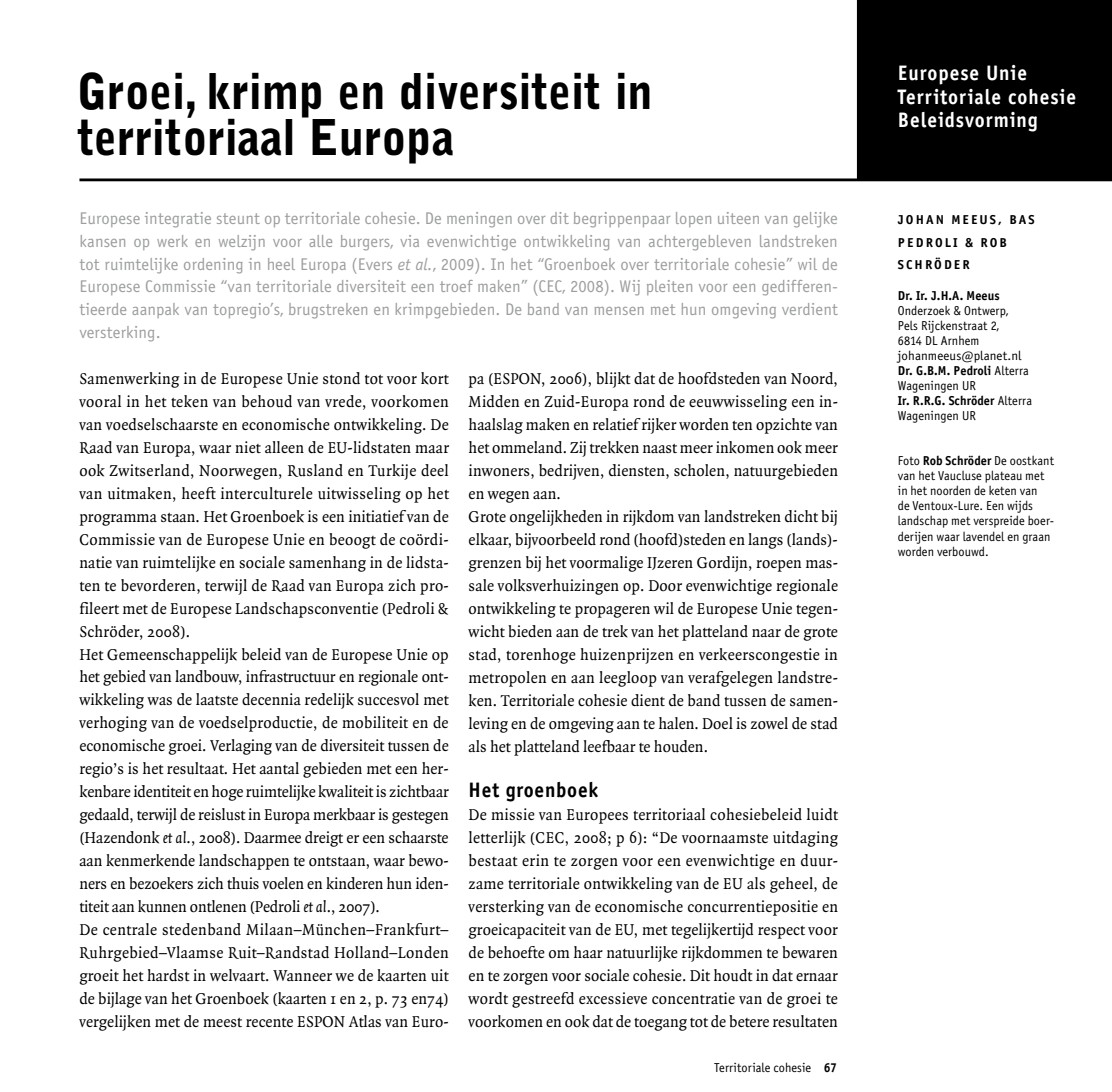
<style>
.page{position:relative;width:1112px;height:1092px;background:#fff}
.page>*{position:absolute;margin:0;border:0;box-sizing:border-box;transform-origin:0 0}
.t1{font:900 49px/45.9px "Bell Gothic";color:#000;scale:.92 1}
.t2{font:21px/23.4px "Officina Sans Bold ITC";letter-spacing:.05em;color:#fff;scale:.92 1}
.t3{font:21px "Officina Sans Bold ITC";letter-spacing:.04em;color:#000;scale:.92 1}
.t4{font:16.97px/22.9px "Officina Sans ITC";letter-spacing:.005em;color:#9c9e9f;text-align:justify}
.t5{font:16.8px/22.9px "Quadraat OT";letter-spacing:.005em;color:#000;scale:.95 1}
.t6{font:12.95px/15px "Officina Sans ITC";letter-spacing:.005em;color:#000;scale:.95 1}
.t7{font:12.95px "Officina Sans Bold ITC";letter-spacing:.005em;color:#000;scale:.95 1}
.t8{font:12.95px/22.9px "Officina Sans Bold ITC";letter-spacing:.15em;color:#000}
.s1{font-style:italic}
.s2{font-family:"Officina Sans Bold ITC"}
.s3{font-family:"Officina Sans ITC"}
</style>
<div class="page">
<div style="left:856px;top:0;width:255px;height:178px;background:#000"></div>
<hr style="left:79px;top:178px;width:1032px;height:3px;background:#000">
<h1 class="t1" style="left:77px;top:69px;width:627px">Groei, krimp en diversiteit in territoriaal Europa</h1>
<p class="t4" style="left:79px;top:206px;width:760px">Europese integratie steunt op territoriale cohesie. De meningen over dit begrippenpaar lopen uiteen van gelijke kansen op werk en welzijn voor alle burgers, via evenwichtige ontwikkeling van achtergebleven landstreken tot ruimtelijke ordening in heel Europa (Evers <span class="s1">et al.</span>, 2009). In het “Groenboek over territoriale cohesie” wil de Europese Commissie “van territoriale diversiteit een troef maken” (CEC, 2008). Wij pleiten voor een gedifferen&shy;tieerde aanpak van topregio’s, brugstreken en krimpgebieden. De band van mensen met hun omgeving verdient versterking.</p>
<p class="t5" style="left:79px;top:367px;width:390px">Samenwerking in de Europese Unie stond tot voor kort vooral in het teken van behoud van vrede, voorkomen van voedselschaarste en economische ontwikkeling. De Raad van Europa, waar niet alleen de EU-lidstaten maar ook Zwitserland, Noorwegen, Rusland en Turkije deel van uitmaken, heeft interculturele uitwisseling op het programma staan. Het Groenboek is een initiatief van de Commissie van de Europese Unie en beoogt de coördi&shy;natie van ruimtelijke en sociale samenhang in de lidsta&shy;ten te bevorderen, terwijl de Raad van Europa zich pro&shy;fileert met de Europese Landschapsconventie (Pedroli &amp; Schröder, 2008).<br>Het Gemeenschappelijk beleid van de Europese Unie op het gebied van landbouw, infrastructuur en regionale ont&shy;wikkeling was de laatste decennia redelijk succesvol met verhoging van de voedselproductie, de mobiliteit en de economische groei. Verlaging van de diversiteit tussen de regio’s is het resultaat. Het aantal gebieden met een her&shy;kenbare identiteit en hoge ruimtelijke kwaliteit is zichtbaar gedaald, terwijl de reislust in Europa merkbaar is gestegen (Hazendonk <span class="s1">et al</span>., 2008). Daarmee dreigt er een schaarste aan kenmerkende landschappen te ontstaan, waar bewo&shy;ners en bezoekers zich thuis voelen en kinderen hun iden&shy;titeit aan kunnen ontlenen (Pedroli <span class="s1">et al</span>., 2007).<br>De centrale stedenband Milaan–München–Frankfurt– Ruhrgebied–Vlaamse Ruit–Randstad Holland–Londen groeit het hardst in welvaart. Wanneer we de kaarten uit de bijlage van het Groenboek (kaarten 1 en 2, p. 73 en74) vergelijken met de meest recente ESPON Atlas van Euro-</p>
<p class="t5" style="left:468px;top:368px;width:390px">pa (ESPON, 2006), blijkt dat de hoofdsteden van Noord, Midden en Zuid-Europa rond de eeuwwisseling een in&shy;haalslag maken en relatief rijker worden ten opzichte van het ommeland. Zij trekken naast meer inkomen ook meer inwoners, bedrijven, diensten, scholen, natuurgebieden en wegen aan.<br>Grote ongelijkheden in rijkdom van landstreken dicht bij elkaar, bijvoorbeeld rond (hoofd)steden en langs (lands)- grenzen bij het voormalige IJzeren Gordijn, roepen mas&shy;sale volksverhuizingen op. Door evenwichtige regionale ontwikkeling te propageren wil de Europese Unie tegen&shy;wicht bieden aan de trek van het platteland naar de grote stad, torenhoge huizenprijzen en verkeerscongestie in metropolen en aan leegloop van verafgelegen landstre&shy;ken. Territoriale cohesie dient de band tussen de samen&shy;leving en de omgeving aan te halen. Doel is zowel de stad als het platteland leefbaar te houden.</p>
<p class="t3" style="left:468px;top:776px;width:142px">Het groenboek</p>
<p class="t5" style="left:468px;top:803px;width:390px;text-align:justify">De missie van Europees territoriaal cohesiebeleid luidt letterlijk (CEC, 2008; p 6): “De voornaamste uitdaging bestaat erin te zorgen voor een evenwichtige en duur&shy;zame territoriale ontwikkeling van de EU als geheel, de versterking van de economische concurrentiepositie en groeicapaciteit van de EU, met tegelijkertijd respect voor de behoefte om haar natuurlijke rijkdommen te bewaren en te zorgen voor sociale cohesie. Dit houdt in dat ernaar wordt gestreefd excessieve concentratie van de groei te voorkomen en ook dat de toegang tot de betere resultaten</p>
<p class="t6" style="left:714px;top:1060px;width:131px">Territoriale cohesie <span class="s2">67</span></p>
<p class="t2" style="left:897px;top:61px;width:195px">Europese Unie<br>Territoriale cohesie<br>Beleidsvorming</p>
<p class="t8" style="left:897px;top:208px;width:138px">JOHAN MEEUS, BAS<br>PEDROLI &amp; ROB<br>SCHRÖDER</p>
<p class="t7" style="left:897px;top:287px;width:109px">Dr. Ir. J.H.A. Meeus</p>
<p class="t6" style="left:897px;top:303px;width:132px">Onderzoek &amp; Ontwerp,<br>Pels Rijckenstraat 2,<br>6814 DL Arnhem johanmeeus@planet.nl</p>
<p class="t7" style="left:897px;top:362px;width:139px">Dr. G.B.M. Pedroli <span class="s3">Alterra</span></p>
<p class="t6" style="left:897px;top:378px;width:84px">Wageningen UR</p>
<p class="t7" style="left:897px;top:392px;width:143px">Ir. R.R.G. Schröder <span class="s3">Alterra</span></p>
<p class="t6" style="left:897px;top:408px;width:84px">Wageningen UR</p>
<p class="t6" style="left:897px;top:453px;width:166px">Foto <span class="s2">Rob Schröder</span> De oostkant van het Vaucluse plateau met in het noorden de keten van<br>de Ventoux-Lure. Een wijds landschap met verspreide boer&shy;derijen waar lavendel en graan worden verbouwd.</p>
</div>
